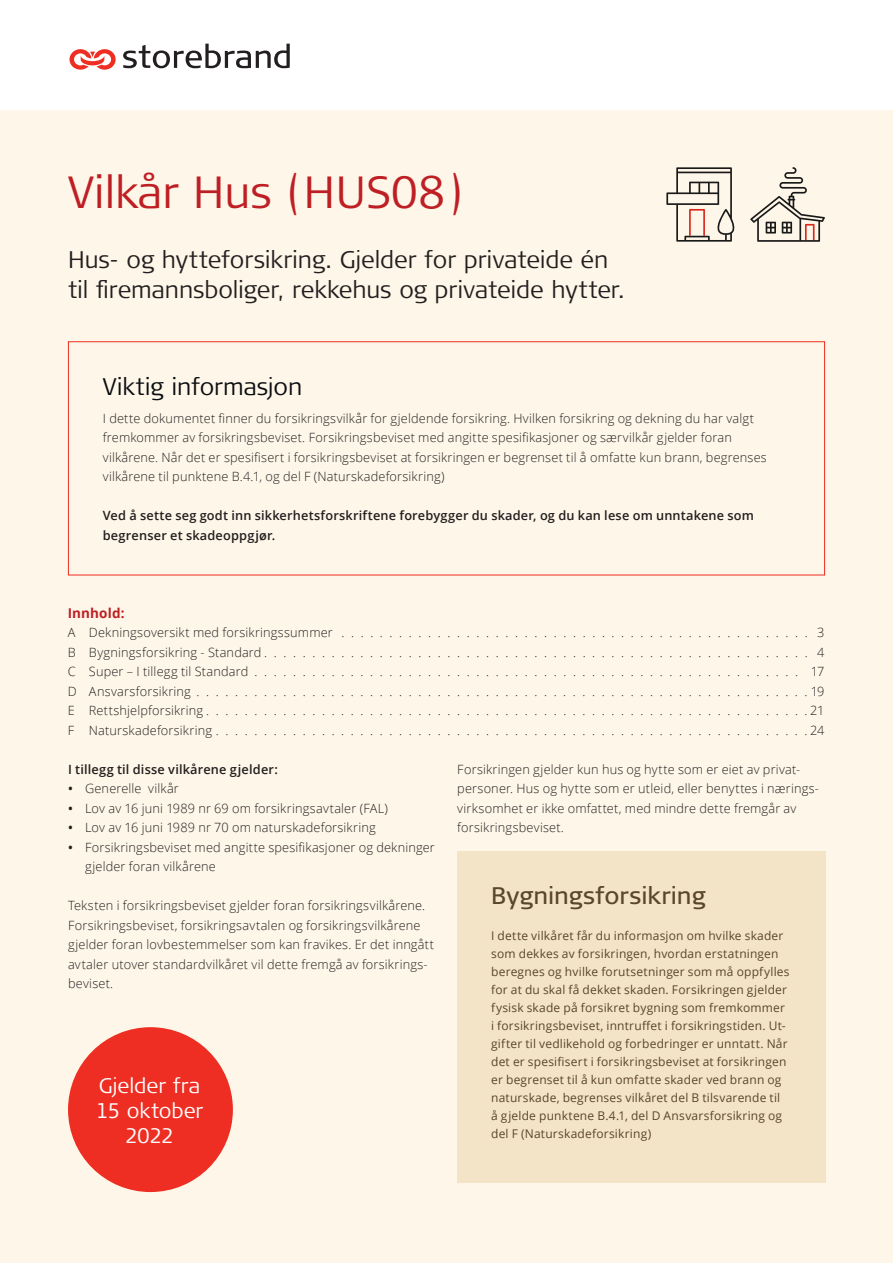
<style>
.page{position:relative;width:893px;height:1263px;background:#fff}
.page>*{position:absolute;margin:0;border:0;box-sizing:border-box;transform-origin:0 0}
.Hovedtittel_30_35_fo{font:300 45px "Signa Column";color:#be1f24}
.Ingress_forside_vilk{font:300 24px/30px "Signa Column";letter-spacing:-.005em;color:#231f20}
.Faktatittel_16_20_mø{font:24px "Signa Column";color:#5a462b}
.Overskrifter_hovedpa{font:300 24px "Signa Column";letter-spacing:-.005em;color:#0a0d11}
.t1{font:300 21px/25.2px "Signa Column";color:#fff;text-align:center}
.Mellomtittel_1__9_13{font:700 13.5px "Open Sans";letter-spacing:.01em;color:#be1f24}
.Brødtekst_8_5_13{font:300 12.75px/19.5px "Open Sans";letter-spacing:.015em;color:#231f20}
.Innholdsfortegnelse{font:300 12.75px "Open Sans";letter-spacing:.01em;color:#231f20}
.Brødtekst_innrykk__a{font:300 12.75px/19.5px "Open Sans";letter-spacing:.01em;color:#231f20}
.Brødtekst_8_5_13-2{font:600 12.75px/19.5px "Open Sans";letter-spacing:.015em;color:#231f20}
.Mellomtittel_2{font:600 12.75px "Open Sans";letter-spacing:.015em;color:#231f20}
.Faktatekst_8_12_mørk{font:12px/18px "Open Sans";letter-spacing:.015em;color:#5a462b}
.s1{font-weight:600}
</style>
<div class="page">
<svg style="left:69px;top:49px;width:47px;height:21px"></svg>
<svg style="left:123px;top:44px;width:167px;height:24px"></svg>
<div style="left:0;top:111px;width:893px;height:1152px;background:#fef6e8"></div>
<svg style="left:750px;top:167px;width:75px;height:75px"></svg>
<svg style="left:666px;top:167px;width:69px;height:75px"></svg>
<div style="left:68px;top:341px;width:757px;height:234px;border:1px solid #ee2e22"></div>
<div style="left:457px;top:852px;width:368px;height:331px;background:#f4e4c7"></div>
<div style="left:68px;top:1027px;width:165px;height:165px;background:#ee2e22;border-radius:50%"></div>
<p class="Hovedtittel_30_35_fo" style="left:68px;top:167px;width:397px">Vilkår Hus (HUS08)</p>
<p class="Ingress_forside_vilk" style="left:68px;top:245px;width:558px">Hus- og hytteforsikring. Gjelder for privateide én til firemannsboliger, rekkehus og privateide hytter.</p>
<p class="Overskrifter_hovedpa" style="left:103px;top:373px;width:201px">Viktig informasjon</p>
<p class="Brødtekst_8_5_13" style="left:103px;top:408px;width:653px">I dette dokumentet finner du forsikringsvilkår for gjeldende forsikring. Hvilken forsikring og dekning du har valgt</p>
<p class="Brødtekst_8_5_13" style="left:103px;top:427px;width:666px">fremkommer av forsikringsbeviset. Forsikringsbeviset med angitte spesifikasjoner og særvilkår gjelder foran vilkårene. Når det er spesifisert i forsikringsbeviset at forsikringen er begrenset til å omfatte kun brann, begrenses vilkårene til punktene B.4.1, og del F (Naturskadeforsikring)</p>
<p class="Brødtekst_8_5_13-2" style="left:103px;top:505px;width:653px">Ved å sette seg godt inn sikkerhetsforskriftene forebygger du skader, og du kan lese om unntakene som begrenser et skadeoppgjør.</p>
<p class="Mellomtittel_1__9_13" style="left:68px;top:603px;width:58px">Innhold:</p>
<p class="Innholdsfortegnelse" style="left:68px;top:624px;width:267px">A Dekningsoversikt med forsikringssummer</p>
<p class="Innholdsfortegnelse" style="left:817px;top:624px;width:9px">3</p>
<p class="Innholdsfortegnelse" style="left:68px;top:643px;width:758px">B Bygningsforsikring - Standard . . . . . . . . . . . . . . . . . . . . . . . . . . . . . . . . . . . . . . . . . . . . . . . . . . . . . . . . . 4</p>
<p class="Innholdsfortegnelse" style="left:68px;top:663px;width:182px">C Super – I tillegg til Standard</p>
<p class="Innholdsfortegnelse" style="left:811px;top:663px;width:15px">17</p>
<p class="Innholdsfortegnelse" style="left:68px;top:682px;width:125px">D Ansvarsforsikring</p>
<p class="Innholdsfortegnelse" style="left:811px;top:682px;width:15px">19</p>
<p class="Innholdsfortegnelse" style="left:68px;top:702px;width:758px">E Rettshjelpforsikring . . . . . . . . . . . . . . . . . . . . . . . . . . . . . . . . . . . . . . . . . . . . . . . . . . . . . . . . . . . . . . 21</p>
<p class="Innholdsfortegnelse" style="left:68px;top:721px;width:146px">F Naturskadeforsikring</p>
<p class="Innholdsfortegnelse" style="left:810px;top:721px;width:16px">24</p>
<p class="Mellomtittel_2" style="left:68px;top:760px;width:211px">I tillegg til disse vilkårene gjelder:</p>
<p class="Brødtekst_innrykk__a" style="left:68px;top:778px;width:112px"><span class="s1">•</span> Generelle vilkår</p>
<p class="Brødtekst_innrykk__a" style="left:68px;top:798px;width:321px"><span class="s1">•</span> Lov av 16 juni 1989 nr 69 om forsikringsavtaler (FAL)</p>
<p class="Brødtekst_innrykk__a" style="left:68px;top:817px;width:309px"><span class="s1">•</span> Lov av 16 juni 1989 nr 70 om naturskadeforsikring</p>
<p class="Brødtekst_innrykk__a" style="left:85px;top:837px;width:351px;text-indent:-17px"><span class="s1">•</span> Forsikringsbeviset med angitte spesifikasjoner og dekninger gjelder foran vilkårene</p>
<p class="Brødtekst_8_5_13" style="left:68px;top:895px;width:367px">Teksten i forsikringsbeviset gjelder foran forsikringsvilkårene.<br>Forsikringsbeviset, forsikringsavtalen og forsikringsvilkårene gjelder foran lovbestemmelser som kan fravikes. Er det inngått avtaler utover standardvilkåret vil dette fremgå av forsikrings&shy;beviset.</p>
<p class="t1" style="left:99px;top:1073px;width:103px">Gjelder fra</p>
<p class="t1" style="left:96px;top:1098px;width:109px">15 oktober<br>2022</p>
<p class="Brødtekst_8_5_13" style="left:457px;top:759px;width:363px">Forsikringen gjelder kun hus og hytte som er eiet av privat&shy;personer. Hus og hytte som er utleid, eller benyttes i nærings&shy;virksomhet er ikke omfattet, med mindre dette fremgår av forsikringsbeviset.</p>
<p class="Faktatittel_16_20_mø" style="left:491px;top:882px;width:216px">Bygningsforsikring</p>
<p class="Faktatekst_8_12_mørk" style="left:491px;top:927px;width:300px">I dette vilkåret får du informasjon om hvilke skader som dekkes av forsikringen, hvordan erstatningen beregnes og hvilke forutsetninger som må oppfylles for at du skal få dekket skaden. Forsikringen gjelder fysisk skade på forsikret bygning som fremkommer i forsikringsbeviset, inntruffet i forsikringstiden. Ut&shy;gifter til vedlikehold og forbedringer er unntatt. Når det er spesifisert i forsikringsbeviset at forsikringen er begrenset til å kun omfatte skader ved brann og naturskade, begrenses vilkåret del B tilsvarende til å gjelde punktene B.4.1, del D Ansvarsforsikring og del F (Naturskadeforsikring)</p>
</div>
